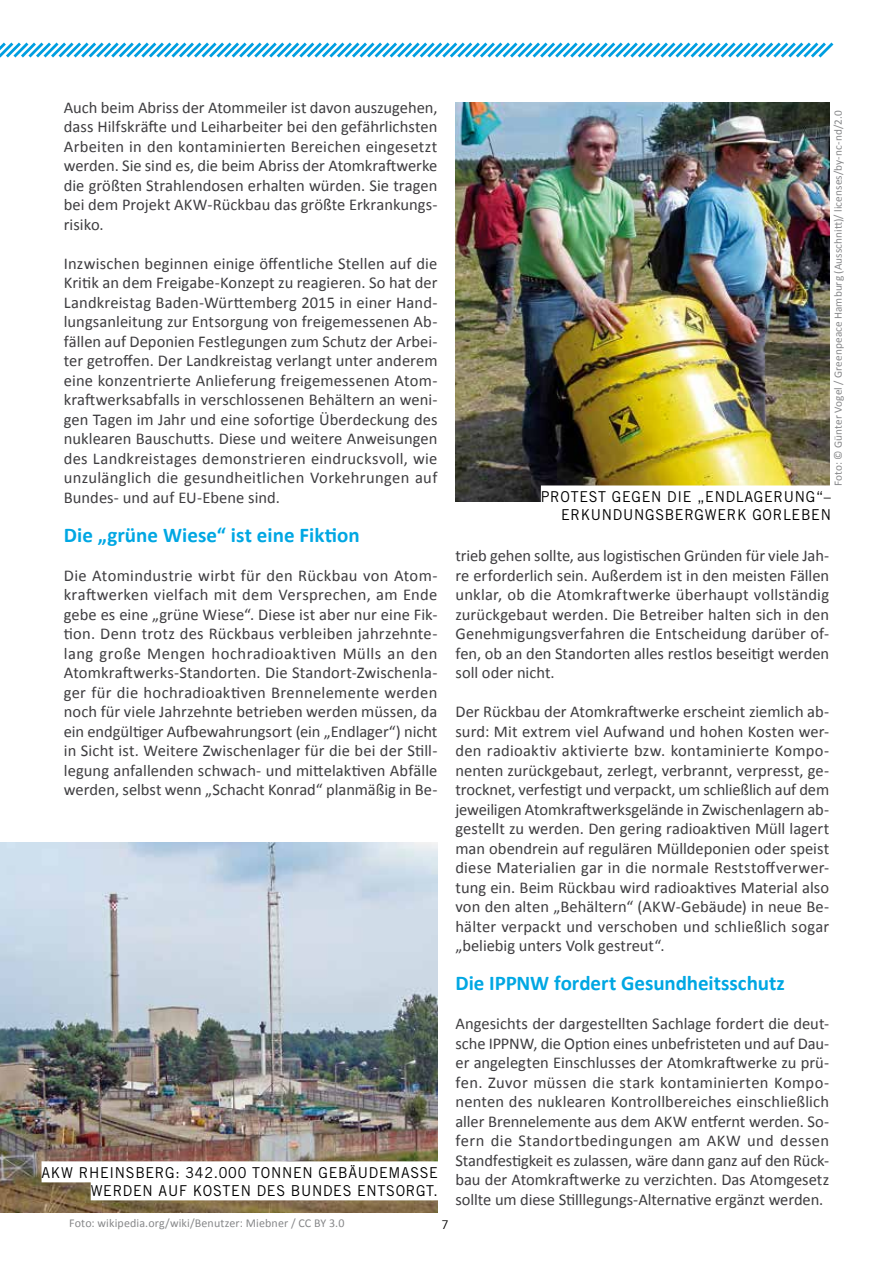
<style>
.page{position:relative;width:893px;height:1263px;background:#fff}
.page>*{position:absolute;margin:0;border:0;box-sizing:border-box;transform-origin:0 0}
.t1{font:700 21px "Calibri";color:#00a7e3}
.t2{font:16.5px/19.5px "Calibri";color:#3e3d40;text-align:justify}
.t3{font:15px/18px "Trade Gothic LT Std";letter-spacing:.05em;color:#000;text-align:right;scale:.95 1}
.t4{font:12px "Calibri";letter-spacing:.01em;color:#87888a}
.t5{font:12px "Trade Gothic LT Std";color:#000}
.t6{font:11.25px "Calibri";letter-spacing:.005em;color:#87888a}
</style>
<div class="page">
<svg style="left:0;top:42px;width:834px;height:16px"></svg>
<img style="left:0;top:842px;width:437px;height:370px">
<div style="left:42px;top:1161px;width:396px;height:21px;background:#fff"></div>
<div style="left:91px;top:1179px;width:347px;height:21px;background:#fff"></div>
<img style="left:455px;top:102px;width:374px;height:400px">
<div style="left:541px;top:485px;width:290px;height:21px;background:#fff"></div>
<p class="t2" style="left:64px;top:97px;width:375px">Auch beim Abriss der Atommeiler ist davon auszugehen, dass Hilfskräfte und Leiharbeiter bei den gefährlichsten Arbeiten in den kontaminierten Bereichen eingesetzt werden. Sie sind es, die beim Abriss der Atomkraftwerke die größten Strahlendosen erhalten würden. Sie tragen bei dem Projekt AKW-Rückbau das größte Erkrankungs&shy;risiko.</p>
<p class="t2" style="left:64px;top:253px;width:375px">Inzwischen beginnen einige öffentliche Stellen auf die Kritik an dem Freigabe-Konzept zu reagieren. So hat der Landkreistag Baden-Württemberg 2015 in einer Hand&shy;lungsanleitung zur Entsorgung von freigemessenen Ab&shy;fällen auf Deponien Festlegungen zum Schutz der Arbei&shy;ter getroffen. Der Landkreistag verlangt unter anderem eine konzentrierte Anlieferung freigemessenen Atom&shy;kraftwerksabfalls in verschlossenen Behältern an weni&shy;gen Tagen im Jahr und eine sofortige Überdeckung des nuklearen Bauschutts. Diese und weitere Anweisungen des Landkreistages demonstrieren eindrucksvoll, wie unzulänglich die gesundheitlichen Vorkehrungen auf Bundes- und auf EU-Ebene sind.</p>
<p class="t1" style="left:64px;top:521px;width:298px">Die „grüne Wiese“ ist eine Fiktion</p>
<p class="t2" style="left:64px;top:565px;width:375px">Die Atomindustrie wirbt für den Rückbau von Atom&shy;kraftwerken vielfach mit dem Versprechen, am Ende gebe es eine „grüne Wiese“. Diese ist aber nur eine Fik&shy;tion. Denn trotz des Rückbaus verbleiben jahrzehnte&shy;lang große Mengen hochradioaktiven Mülls an den Atomkraftwerks-Standorten. Die Standort-Zwischenla&shy;ger für die hochradioaktiven Brennelemente werden noch für viele Jahrzehnte betrieben werden müssen, da ein endgültiger Aufbewahrungsort (ein „Endlager“) nicht in Sicht ist. Weitere Zwischenlager für die bei der Still&shy;legung anfallenden schwach- und mittelaktiven Abfälle werden, selbst wenn „Schacht Konrad“ planmäßig in Be-</p>
<p class="t3" style="left:42px;top:1163px;width:419px">AKW RHEINSBERG: 342.000 TONNEN GEBÄUDEMASSE<br>WERDEN AUF KOSTEN DES BUNDES ENTSORGT.</p>
<p class="t6" style="left:831px;top:486px;width:377px;rotate:-90deg">Foto: © Günter Vogel / Greenpeace Hamburg (Ausschnitt)/ licenses/by-nc-nd/2.0</p>
<p class="t3" style="left:541px;top:487px;width:307px">PROTEST GEGEN DIE „ENDLAGERUNG“–<br>ERKUNDUNGSBERGWERK GORLEBEN</p>
<p class="t2" style="left:455px;top:546px;width:375px">trieb gehen sollte, aus logistischen Gründen für viele Jah&shy;re erforderlich sein. Außerdem ist in den meisten Fällen unklar, ob die Atomkraftwerke überhaupt vollständig zurückgebaut werden. Die Betreiber halten sich in den Genehmigungsverfahren die Entscheidung darüber of&shy;fen, ob an den Standorten alles restlos beseitigt werden soll oder nicht.</p>
<p class="t2" style="left:455px;top:702px;width:375px">Der Rückbau der Atomkraftwerke erscheint ziemlich ab&shy;surd: Mit extrem viel Aufwand und hohen Kosten wer&shy;den radioaktiv aktivierte bzw. kontaminierte Kompo&shy;nenten zurückgebaut, zerlegt, verbrannt, verpresst, ge&shy;trocknet, verfestigt und verpackt, um schließlich auf dem jeweiligen Atomkraftwerksgelände in Zwischenlagern ab&shy;gestellt zu werden. Den gering radioaktiven Müll lagert man obendrein auf regulären Mülldeponien oder speist diese Materialien gar in die normale Reststoffverwer&shy;tung ein. Beim Rückbau wird radioaktives Material also von den alten „Behältern“ (AKW-Gebäude) in neue Be&shy;hälter verpackt und verschoben und schließlich sogar „beliebig unters Volk gestreut“.</p>
<p class="t1" style="left:455px;top:970px;width:331px">Die IPPNW fordert Gesundheitsschutz</p>
<p class="t2" style="left:455px;top:1014px;width:375px">Angesichts der dargestellten Sachlage fordert die deut&shy;sche IPPNW, die Option eines unbefristeten und auf Dau&shy;er angelegten Einschlusses der Atomkraftwerke zu prü&shy;fen. Zuvor müssen die stark kontaminierten Kompo&shy;nenten des nuklearen Kontrollbereiches einschließlich aller Brennelemente aus dem AKW entfernt werden. So&shy;fern die Standortbedingungen am AKW und dessen Standfestigkeit es zulassen, wäre dann ganz auf den Rück&shy;bau der Atomkraftwerke zu verzichten. Das Atomgesetz sollte um diese Stilllegungs-Alternative ergänzt werden.</p>
<p class="t4" style="left:69px;top:1216px;width:277px">Foto: wikipedia.org/wiki/Benutzer: Miebner / CC BY 3.0</p>
<p class="t5" style="left:441px;top:1217px;width:9px">7</p>
</div>
